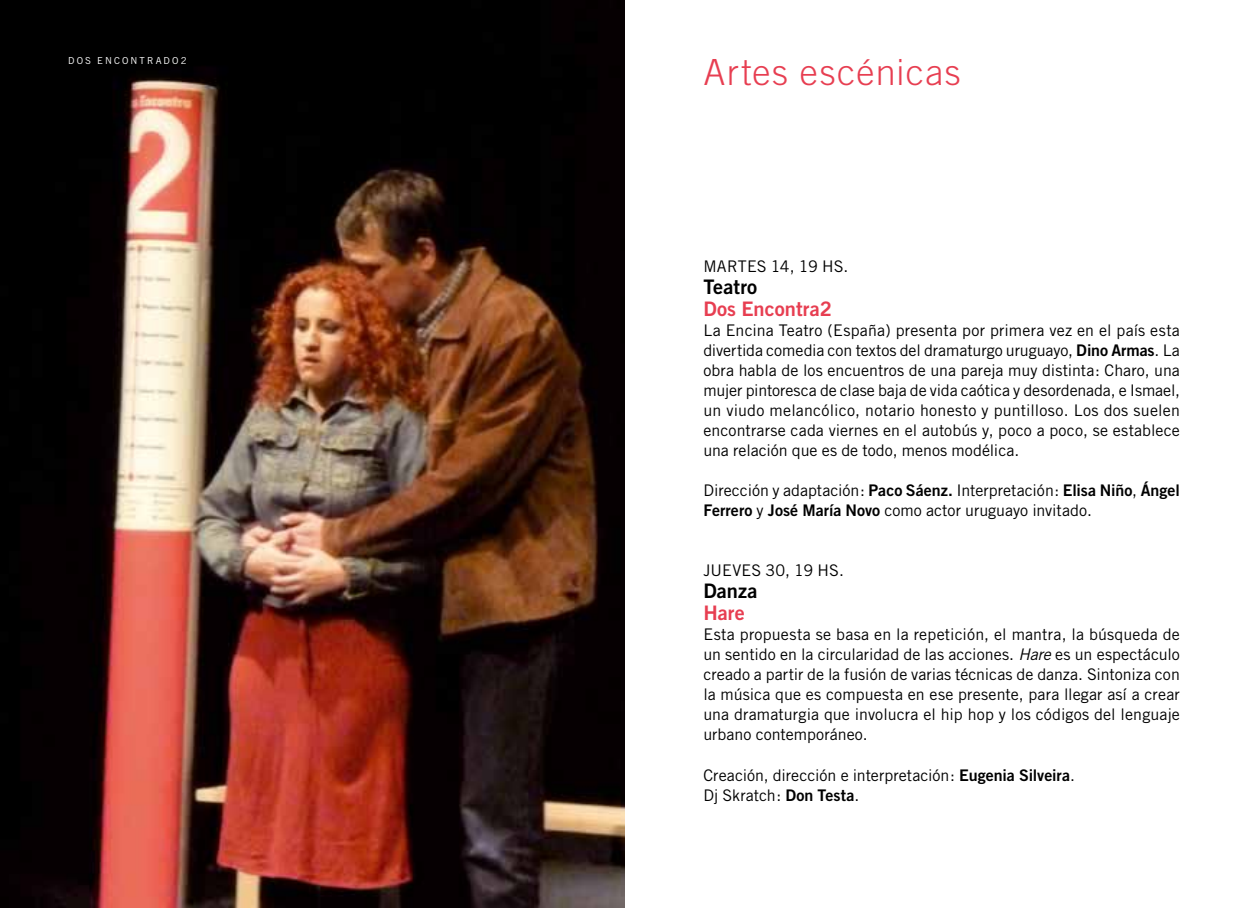
<style>
.page{position:relative;width:1248px;height:908px;background:#fff}
.page>*{position:absolute;margin:0;border:0;box-sizing:border-box;transform-origin:0 0}
.t1{font:300 36px "Trade Gothic";letter-spacing:.04em;color:#e73e51}
.t2{font:20px "Trade Gothic Bold Two";letter-spacing:.005em;color:#e73e51}
.t3{font:20px "Trade Gothic Bold Two";letter-spacing:.01em;color:#000}
.t4{font:16px/20px "Trade Gothic";color:#000;text-align:justify}
.t5{font:9.6px "Trade Gothic";color:#fff}
.s1{font-family:"Trade Gothic Bold Two"}
.s2{font-style:italic}
</style>
<div class="page">
<img style="left:0;top:0;width:624px;height:907px">
<p class="t5" style="left:68px;top:55px;width:9px">dos</p>
<p class="t5" style="left:97px;top:55px;width:9px">encontrado</p>
<p class="t5" style="left:181px;top:55px;width:7px">2</p>
<h1 class="t1" style="left:703px;top:51px;width:259px">Artes escénicas</h1>
<p class="t4" style="left:703px;top:256px;width:147px">MARTES 14, 19 HS.</p>
<p class="t3" style="left:703px;top:274px;width:55px">Teatro</p>
<p class="t2" style="left:703px;top:296px;width:130px">Dos Encontra2</p>
<p class="t4" style="left:703px;top:320px;width:478px">La Encina Teatro (España) presenta por primera vez en el país esta divertida comedia con textos del dramaturgo uruguayo, <span class="s1">Dino Armas</span>. La obra habla de los encuentros de una pareja muy distinta: Charo, una mujer pintoresca de clase baja de vida caótica y desordenada, e Ismael, un viudo melancólico, notario honesto y puntilloso. Los dos suelen encontrarse cada viernes en el autobús y, poco a poco, se establece una relación que es de todo, menos modélica.</p>
<p class="t4" style="left:703px;top:480px;width:478px">Dirección y adaptación: <span class="s1">Paco Sáenz.</span> Interpretación: <span class="s1">Elisa Niño</span>, <span class="s1">Ángel<br>Ferrero</span> y <span class="s1">José María Novo</span> como actor uruguayo invitado.</p>
<p class="t4" style="left:703px;top:560px;width:142px">JUEVES 30, 19 HS.</p>
<p class="t3" style="left:703px;top:578px;width:55px">Danza</p>
<p class="t2" style="left:703px;top:600px;width:43px">Hare</p>
<p class="t4" style="left:703px;top:624px;width:478px">Esta propuesta se basa en la repetición, el mantra, la búsqueda de un sentido en la circularidad de las acciones. <span class="s2">Hare</span> es un espectáculo creado a partir de la fusión de varias técnicas de danza. Sintoniza con la música que es compuesta en ese presente, para llegar así a crear una dramaturgia que involucra el hip hop y los códigos del lenguaje urbano contemporáneo.</p>
<p class="t4" style="left:703px;top:764px;width:373px">Creación, dirección e interpretación: <span class="s1">Eugenia Silveira</span>.<br>Dj Skratch: <span class="s1">Don Testa</span>.</p>
</div>
